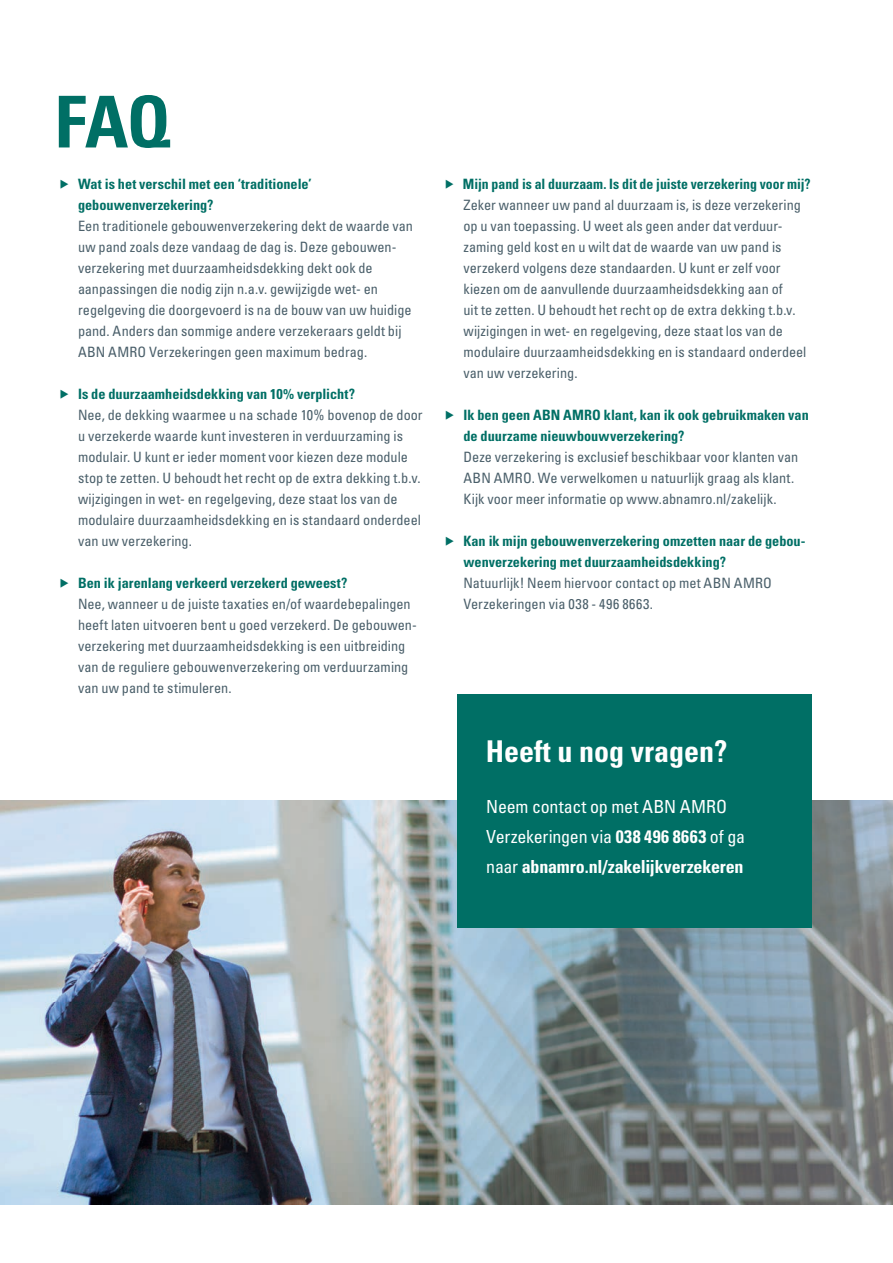
<style>
.page{position:relative;width:893px;height:1263px;background:#fff}
.page>*{position:absolute;margin:0;border:0;box-sizing:border-box;transform-origin:0 0}
.t1{font:700 condensed 71.55px "Univers LT Std";color:#006f65}
.t2{font:700 condensed 30px "Univers LT Std";color:#fff}
.t3{font:condensed 18px/30px "Univers LT Std";letter-spacing:-.01em;color:#fff}
.t4{font:condensed 14.25px "Univers LT Std";color:#4a5f6a}
.t5{font:700 condensed 14.25px "Univers LT Std";color:#006f65}
.s1{color:#fff}
.s2{font-weight:700}
</style>
<div class="page">
<img style="left:0;top:800px;width:893px;height:404px">
<div style="left:457px;top:694px;width:355px;height:234px;background:#006f65"></div>
<h1 class="t1" style="left:55px;top:78px;width:117px">FAQ</h1>
<p class="t5" style="left:59px;top:175px;width:255px">▶ Wat is het verschil met een ‘traditionele’</p>
<p class="t5" style="left:78px;top:196px;width:137px">gebouwenverzekering?</p>
<p class="t4" style="left:59px;top:217px;width:356px"><span class="s1">▶</span> Een traditionele gebouwenverzekering dekt de waarde van</p>
<p class="t4" style="left:78px;top:238px;width:320px">uw pand zoals deze vandaag de dag is. Deze gebouwen-</p>
<p class="t4" style="left:78px;top:259px;width:296px">verzekering met duurzaamheidsdekking dekt ook de</p>
<p class="t4" style="left:78px;top:280px;width:301px">aanpassingen die nodig zijn n.a.v. gewijzigde wet- en</p>
<p class="t4" style="left:78px;top:301px;width:335px">regelgeving die doorgevoerd is na de bouw van uw huidige</p>
<p class="t4" style="left:78px;top:322px;width:325px">pand. Anders dan sommige andere verzekeraars geldt bij</p>
<p class="t4" style="left:78px;top:343px;width:291px">ABN AMRO Verzekeringen geen maximum bedrag.</p>
<p class="t5" style="left:59px;top:385px;width:298px">▶ Is de duurzaamheidsdekking van 10% verplicht?</p>
<p class="t4" style="left:59px;top:406px;width:365px"><span class="s1">▶</span> Nee, de dekking waarmee u na schade 10% bovenop de door</p>
<p class="t4" style="left:78px;top:427px;width:326px">u verzekerde waarde kunt investeren in verduurzaming is</p>
<p class="t4" style="left:78px;top:448px;width:331px">modulair. U kunt er ieder moment voor kiezen deze module</p>
<p class="t4" style="left:78px;top:469px;width:344px">stop te zetten. U behoudt het recht op de extra dekking t.b.v.</p>
<p class="t4" style="left:78px;top:490px;width:321px">wijzigingen in wet- en regelgeving, deze staat los van de</p>
<p class="t4" style="left:78px;top:511px;width:344px">modulaire duurzaamheidsdekking en is standaard onderdeel</p>
<p class="t4" style="left:78px;top:532px;width:116px">van uw verzekering.</p>
<p class="t5" style="left:59px;top:574px;width:290px">▶ Ben ik jarenlang verkeerd verzekerd geweest?</p>
<p class="t4" style="left:59px;top:595px;width:353px"><span class="s1">▶</span> Nee, wanneer u de juiste taxaties en/of waardebepalingen</p>
<p class="t4" style="left:78px;top:616px;width:340px">heeft laten uitvoeren bent u goed verzekerd. De gebouwen-</p>
<p class="t4" style="left:78px;top:637px;width:329px">verzekering met duurzaamheidsdekking is een uitbreiding</p>
<p class="t4" style="left:78px;top:658px;width:332px">van de reguliere gebouwenverzekering om verduurzaming</p>
<p class="t4" style="left:78px;top:679px;width:155px">van uw pand te stimuleren.</p>
<p class="t5" style="left:444px;top:175px;width:368px">▶ Mijn pand is al duurzaam. Is dit de juiste verzekering voor mij?</p>
<p class="t4" style="left:444px;top:196px;width:358px"><span class="s1">▶</span> Zeker wanneer uw pand al duurzaam is, is deze verzekering</p>
<p class="t4" style="left:463px;top:217px;width:320px">op u van toepassing. U weet als geen ander dat verduur-</p>
<p class="t4" style="left:463px;top:238px;width:320px">zaming geld kost en u wilt dat de waarde van uw pand is</p>
<p class="t4" style="left:463px;top:259px;width:319px">verzekerd volgens deze standaarden. U kunt er zelf voor</p>
<p class="t4" style="left:463px;top:280px;width:321px">kiezen om de aanvullende duurzaamheidsdekking aan of</p>
<p class="t4" style="left:463px;top:301px;width:333px">uit te zetten. U behoudt het recht op de extra dekking t.b.v.</p>
<p class="t4" style="left:463px;top:322px;width:321px">wijzigingen in wet- en regelgeving, deze staat los van de</p>
<p class="t4" style="left:463px;top:343px;width:344px">modulaire duurzaamheidsdekking en is standaard onderdeel</p>
<p class="t4" style="left:463px;top:364px;width:116px">van uw verzekering.</p>
<p class="t5" style="left:444px;top:406px;width:366px">▶ Ik ben geen ABN AMRO klant, kan ik ook gebruikmaken van</p>
<p class="t5" style="left:463px;top:427px;width:223px">de duurzame nieuwbouwverzekering?</p>
<p class="t4" style="left:444px;top:448px;width:356px"><span class="s1">▶</span> Deze verzekering is exclusief beschikbaar voor klanten van</p>
<p class="t4" style="left:463px;top:469px;width:332px">ABN AMRO. We verwelkomen u natuurlijk graag als klant.</p>
<p class="t4" style="left:463px;top:490px;width:315px">Kijk voor meer informatie op www.abnamro.nl/zakelijk.</p>
<p class="t5" style="left:444px;top:532px;width:363px">▶ Kan ik mijn gebouwenverzekering omzetten naar de gebou-</p>
<p class="t5" style="left:463px;top:553px;width:264px">wenverzekering met duurzaamheidsdekking?</p>
<p class="t4" style="left:444px;top:574px;width:329px"><span class="s1">▶</span> Natuurlijk! Neem hiervoor contact op met ABN AMRO</p>
<p class="t4" style="left:463px;top:595px;width:191px">Verzekeringen via 038 - 496 8663.</p>
<h2 class="t2" style="left:486px;top:732px;width:243px">Heeft u nog vragen?</h2>
<p class="t3" style="left:486px;top:792px;width:260px">Neem contact op met ABN AMRO<br>Verzekeringen via <span class="s2">038 496 8663</span> of ga naar <span class="s2">abnamro.nl/zakelijkverzekeren</span></p>
</div>
